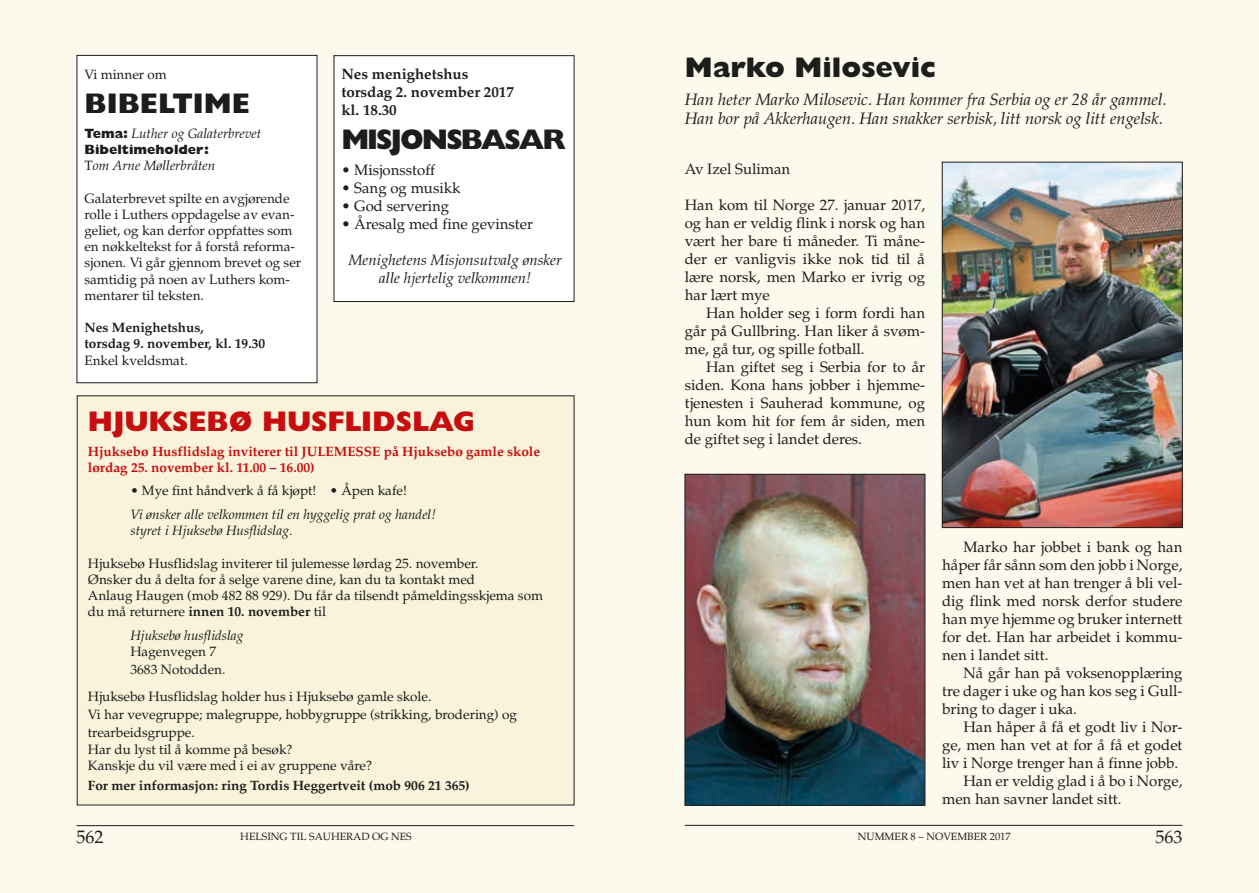
<style>
.page{position:relative;width:1259px;height:893px;background:#fcf9ed}
.page>*{position:absolute;margin:0;border:0;box-sizing:border-box;transform-origin:0 0}
.t1{font:800 28.5px "Gill Sans";color:#1d1d1b}
.t2{font:800 28.5px "Gill Sans";color:#c60d0f}
.t3{font:800 28.5px "Gill Sans";letter-spacing:-.07em;color:#1d1d1b}
.t4{font:18px "Palatino";color:#1d1d1b}
.t5{font:italic 16.5px/19.5px "Palatino";color:#1d1d1b}
.t6{font:15px/18px "Palatino";color:#1d1d1b;text-align:justify}
.t7{font:italic 15px/18px "Palatino";color:#1d1d1b;text-align:center}
.t8{font:700 15px/18px "Palatino";color:#1d1d1b}
.t9{font:13.5px/16.2px "Palatino";color:#1d1d1b}
.t10{font:italic 13.5px/16.2px "Palatino";color:#1d1d1b}
.t11{font:700 13.5px/16.2px "Palatino";color:#1d1d1b}
.t12{font:700 13.5px/16.2px "Palatino";color:#c60d0f}
.t13{font:800 13.5px "Gill Sans";color:#1d1d1b}
.t14{font:10.5px "Palatino";color:#1d1d1b}
.s1{font-family:"Gill Sans";font-weight:800;font-style:normal}
.s2{font-style:normal}
.s3{font-weight:700}
</style>
<div class="page">
<hr style="left:77px;top:825px;width:497px;height:1px;background:#1d1d1b">
<hr style="left:685px;top:825px;width:497px;height:1px;background:#1d1d1b">
<div style="left:77px;top:55px;width:240px;height:328px;background:#fff"></div>
<div style="left:77px;top:55px;width:240px;height:328px;border:1px solid #1d1d1b"></div>
<div style="left:77px;top:396px;width:497px;height:409px;background:#f8f3da"></div>
<div style="left:334px;top:56px;width:240px;height:246px;background:#fff"></div>
<div style="left:334px;top:55px;width:240px;height:247px;border:1px solid #1d1d1b"></div>
<img style="left:687px;top:476px;width:236px;height:327px">
<div style="left:685px;top:474px;width:240px;height:331px;border:1px solid #1d1d1b"></div>
<img style="left:944px;top:164px;width:236px;height:362px">
<div style="left:942px;top:162px;width:240px;height:366px;border:1px solid #1d1d1b"></div>
<p class="t9" style="left:84px;top:66px;width:84px">Vi minner om</p>
<h1 class="t1" style="left:84px;top:87px;width:167px">BIBELTIME</h1>
<p class="t10" style="left:84px;top:125px;width:178px"><span class="s1">Tema:</span> Luther og Galaterbrevet</p>
<p class="t13" style="left:84px;top:141px;width:126px">Bibeltimeholder:</p>
<p class="t10" style="left:84px;top:157px;width:132px"><span class="s2">T</span>om Arne Møllerbråten</p>
<p class="t9" style="left:84px;top:190px;width:218px">Galaterbrevet spilte en avgjørende rolle i Luthers oppdagelse av evan&shy;geliet, og kan derfor oppfattes som en nøkkeltekst for å forstå reforma&shy;sjonen. Vi går gjennom brevet og ser samtidig på noen av Luthers kom&shy;mentarer til teksten.</p>
<p class="t11" style="left:84px;top:319px;width:182px">Nes Menighetshus,<br>torsdag 9. november, kl. 19.30</p>
<p class="t9" style="left:84px;top:352px;width:105px">Enkel kveldsmat.</p>
<p class="t8" style="left:341px;top:64px;width:174px">Nes menighetshus torsdag 2. november 2017 kl. 18.30</p>
<h1 class="t3" style="left:341px;top:122px;width:226px">MISJONSBASAR</h1>
<p class="t6" style="left:341px;top:161px;width:95px">• Misjonsstoff</p>
<p class="t6" style="left:341px;top:179px;width:121px">• Sang og musikk</p>
<p class="t6" style="left:341px;top:197px;width:109px">• God servering</p>
<p class="t6" style="left:341px;top:215px;width:193px">• Åresalg med fine gevinster</p>
<p class="t7" style="left:348px;top:251px;width:215px">Menighetens Misjonsutvalg ønsker alle hjertelig velkommen!</p>
<h1 class="t2" style="left:88px;top:405px;width:389px">HJUKSEBØ HUSFLIDSLAG</h1>
<p class="t12" style="left:88px;top:443px;width:454px">Hjuksebø Husflidslag inviterer til JULEMESSE på Hjuksebø gamle skole lørdag 25. november kl. 11.00 – 16.00)</p>
<p class="t9" style="left:130px;top:483px;width:278px">• Mye fint håndverk å få kjøpt! • Åpen kafe!</p>
<p class="t10" style="left:130px;top:507px;width:307px">Vi ønsker alle velkommen til en hyggelig prat og handel! styret i Hjuksebø Husflidslag.</p>
<p class="t9" style="left:88px;top:555px;width:456px">Hjuksebø Husflidslag inviterer til julemesse lørdag 25. november.<br>Ønsker du å delta for å selge varene dine, kan du ta kontakt med<br>Anlaug Haugen (mob 482 88 929). Du får da tilsendt påmeldingsskjema som du må returnere <span class="s3">innen 10. november</span> til</p>
<p class="t10" style="left:130px;top:627px;width:115px">Hjuksebø husflidslag</p>
<p class="t9" style="left:130px;top:643px;width:96px;line-height:18px">Hagenvegen 7<br>3683 Notodden.</p>
<p class="t9" style="left:88px;top:688px;width:431px;line-height:18px">Hjuksebø Husflidslag holder hus i Hjuksebø gamle skole.<br>Vi har vevegruppe; malegruppe, hobbygruppe (strikking, brodering) og trearbeidsgruppe.</p>
<p class="t9" style="left:88px;top:741px;width:286px">Har du lyst til å komme på besøk?<br>Kanskje du vil være med i ei av gruppene våre?</p>
<p class="t11" style="left:88px;top:777px;width:383px">For mer informasjon: ring Tordis Heggertveit (mob 906 21 365)</p>
<h1 class="t1" style="left:685px;top:50px;width:253px">Marko Milosevic</h1>
<p class="t5" style="left:685px;top:89px;width:483px">Han heter Marko Milosevic. Han kommer fra Serbia og er 28 år gammel.<br>Han bor på Akkerhaugen. Han snakker serbisk, litt norsk og litt engelsk.</p>
<p class="t6" style="left:685px;top:161px;width:107px">Av Izel Suliman</p>
<p class="t6" style="left:685px;top:197px;width:242px">Han kom til Norge 27. januar 2017, og han er veldig flink i norsk og han vært her bare ti måneder. Ti måne&shy;der er vanligvis ikke nok tid til å lære norsk, men Marko er ivrig og har lært mye</p>
<p class="t6" style="left:685px;top:305px;width:242px;text-indent:21px">Han holder seg i form fordi han går på Gullbring. Han liker å svøm&shy;me, gå tur, og spille fotball.</p>
<p class="t6" style="left:685px;top:359px;width:242px;text-indent:21px">Han giftet seg i Serbia for to år siden. Kona hans jobber i hjemme&shy;tjenesten i Sauherad kommune, og hun kom hit for fem år siden, men de giftet seg i landet deres.</p>
<p class="t6" style="left:942px;top:539px;width:242px;text-indent:21px">Marko har jobbet i bank og han håper får sånn som den jobb i Norge, men han vet at han trenger å bli vel&shy;dig flink med norsk derfor studere han mye hjemme og bruker internett for det. Han har arbeidet i kommu&shy;nen i landet sitt.</p>
<p class="t6" style="left:942px;top:665px;width:242px;text-indent:21px">Nå går han på voksenopplæring tre dager i uke og han kos seg i Gull&shy;bring to dager i uka.</p>
<p class="t6" style="left:963px;top:719px;width:220px">Han håper å få et godt liv i Nor-</p>
<p class="t6" style="left:942px;top:737px;width:242px">ge, men han vet at for å få et godet</p>
<p class="t6" style="left:942px;top:755px;width:238px">liv i Norge trenger han å finne jobb.</p>
<p class="t6" style="left:963px;top:773px;width:220px">Han er veldig glad i å bo i Norge,</p>
<p class="t6" style="left:942px;top:791px;width:181px">men han savner landet sitt.</p>
<p class="t4" style="left:77px;top:826px;width:29px">562</p>
<p class="t14" style="left:240px;top:831px;width:173px">HELSING TIL SAUHERAD OG NES</p>
<p class="t14" style="left:858px;top:831px;width:154px">NUMMER 8 – NOVEMBER 2017</p>
<p class="t4" style="left:1155px;top:826px;width:28px">563</p>
</div>
